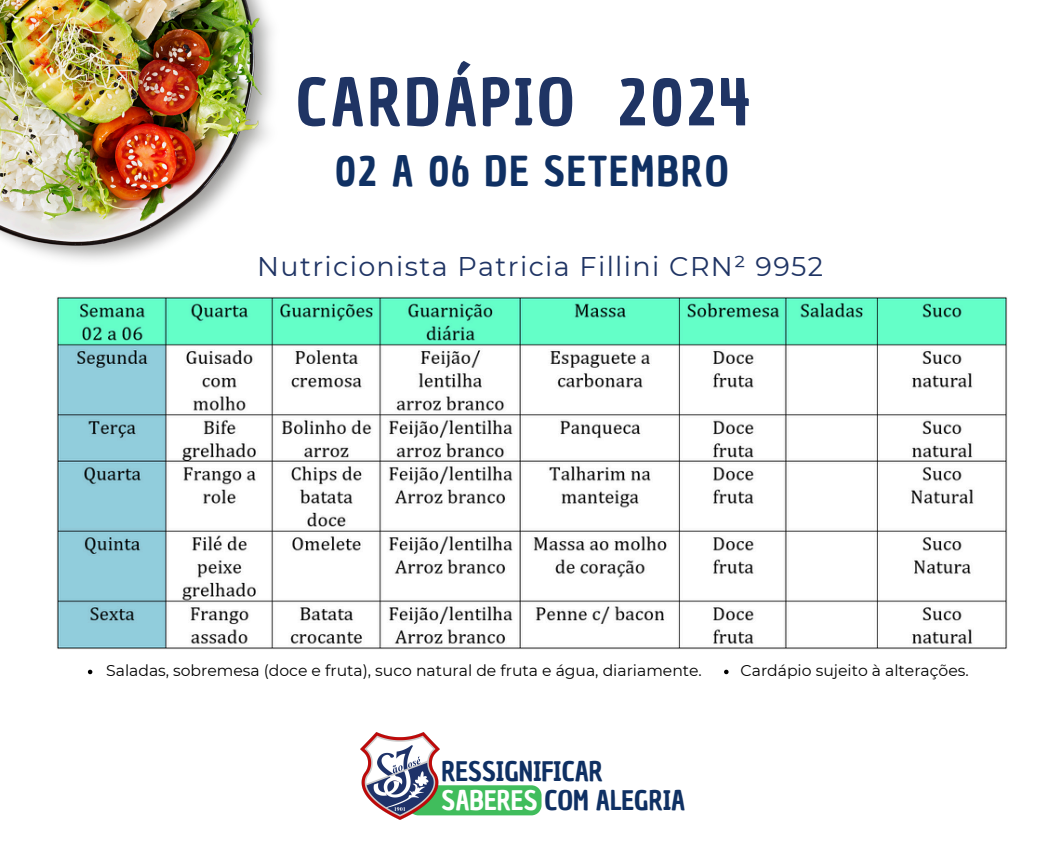
<style>
.page{position:relative;width:1064px;height:851px;background:#fff}
.page>*{position:absolute;margin:0;border:0;box-sizing:border-box;transform-origin:0 0}
.t1{font:63px "Chau Philomene One";letter-spacing:.05em;color:#1f3464}
.t2{font:40.35px "Chau Philomene One";letter-spacing:.05em;color:#0f3063}
.t3{font:27px "Montserrat";letter-spacing:.05em;color:#1f3464}
.t4{font:26.25px/29.2px "Chau Philomene One";color:#0f3063}
.t5{font:15.6px "Montserrat";color:#000}
.s1{color:#fff}
</style>
<div class="page">
<img style="left:0;top:0;width:272px;height:261px">
<div style="left:439px;top:785px;width:102px;height:30px;background:#40bd5c"></div>
<img style="left:360px;top:732px;width:79px;height:87px">
<img style="left:57px;top:297px;width:949px;height:352px">
<svg style="left:88px;top:669px;width:4px;height:5px"></svg>
<svg style="left:724px;top:669px;width:4px;height:5px"></svg>
<h4 class="t1" style="left:296px;top:60px;width:456px">CARDÁPIO 2024</h4>
<p class="t2" style="left:335px;top:144px;width:395px">02 A 06 DE SETEMBRO</p>
<p class="t3" style="left:257px;top:250px;width:567px">Nutricionista Patricia Fillini CRN² 9952</p>
<p class="t5" style="left:106px;top:661px;width:597px">Saladas, sobremesa (doce e fruta), suco natural de fruta e água, diariamente.</p>
<h3 class="t5" style="left:740px;top:661px;width:230px">Cardápio sujeito à alterações.</h3>
<p class="t4" style="left:441px;top:757px;width:245px">RESSIGNIFICAR<br><span class="s1">SABERES</span> COM ALEGRIA</p>
</div>
